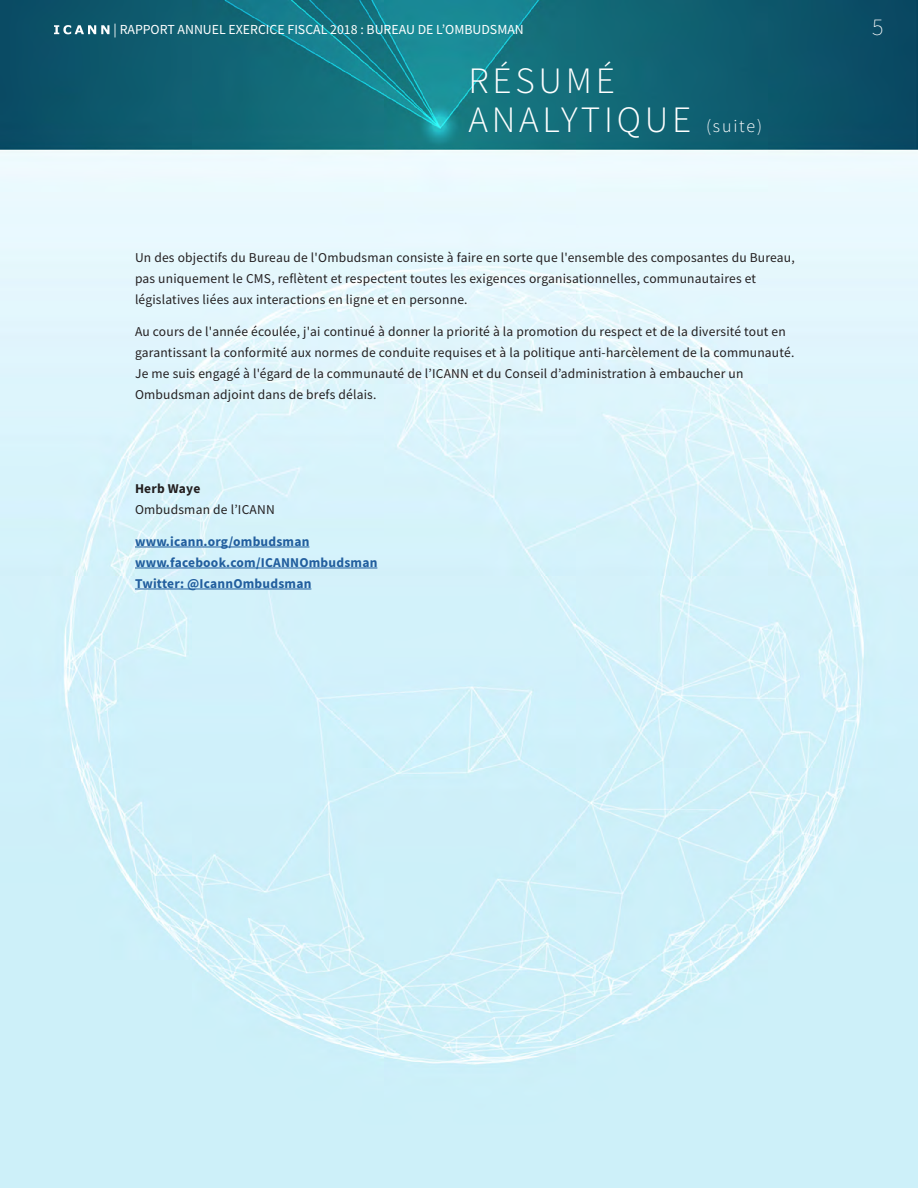
<style>
.page{position:relative;width:918px;height:1188px;background:#fff}
.page>*{position:absolute;margin:0;border:0;box-sizing:border-box;transform-origin:0 0}
.AR17_Top_Header_-_Wh{font:300 37.2px/39px "Source Sans Pro";letter-spacing:.1em;color:#fff}
.t1{font:200 24px "Source Sans Pro";color:#fff}
.t2{font:13.8px "Source Sans Pro";color:#fff}
.txt{font:13.5px/21px "Source Sans Pro";letter-spacing:.015em;color:#231f20}
.txt-2{font:700 13.5px/21px "Source Sans Pro";letter-spacing:.015em;color:#215e9e}
.s1{font-size:18px}
.s2{font-weight:700}
</style>
<div class="page">
<img style="left:0;top:0;width:918px;height:1188px">
<hr style="left:135px;top:547px;width:174px;height:1px;background:#215e9e">
<hr style="left:135px;top:568px;width:242px;height:1px;background:#215e9e">
<hr style="left:135px;top:589px;width:176px;height:1px;background:#215e9e">
<svg style="left:54px;top:25px;width:55px;height:9px"></svg>
<p class="t2" style="left:114px;top:21px;width:412px">| RAPPORT ANNUEL EXERCICE FISCAL 2018 : BUREAU DE L’OMBUDSMAN</p>
<p class="AR17_Top_Header_-_Wh" style="left:469px;top:61px;width:295px">RÉSUMÉ<br>ANALYTIQUE <span class="s1">(suite)</span></p>
<p class="txt" style="left:135px;top:247px;width:661px">Un des objectifs du Bureau de l'Ombudsman consiste à faire en sorte que l'ensemble des composantes du Bureau, pas uniquement le CMS, reflètent et respectent toutes les exigences organisationnelles, communautaires et législatives liées aux interactions en ligne et en personne.</p>
<p class="txt" style="left:135px;top:321px;width:661px">Au cours de l'année écoulée, j'ai continué à donner la priorité à la promotion du respect et de la diversité tout en garantissant la conformité aux normes de conduite requises et à la politique anti-harcèlement de la communauté.<br>Je me suis engagé à l'égard de la communauté de l’ICANN et du Conseil d’administration à embaucher un Ombudsman adjoint dans de brefs délais.</p>
<p class="txt" style="left:135px;top:478px;width:141px"><span class="s2">Herb Waye<br></span>Ombudsman de l’ICANN</p>
<p class="txt-2" style="left:135px;top:530px;width:244px">www.icann.org/ombudsman www.facebook.com/ICANNOmbudsman<br>Twitter: @IcannOmbudsman</p>
<p class="t1" style="left:872px;top:12px;width:13px">5</p>
</div>
